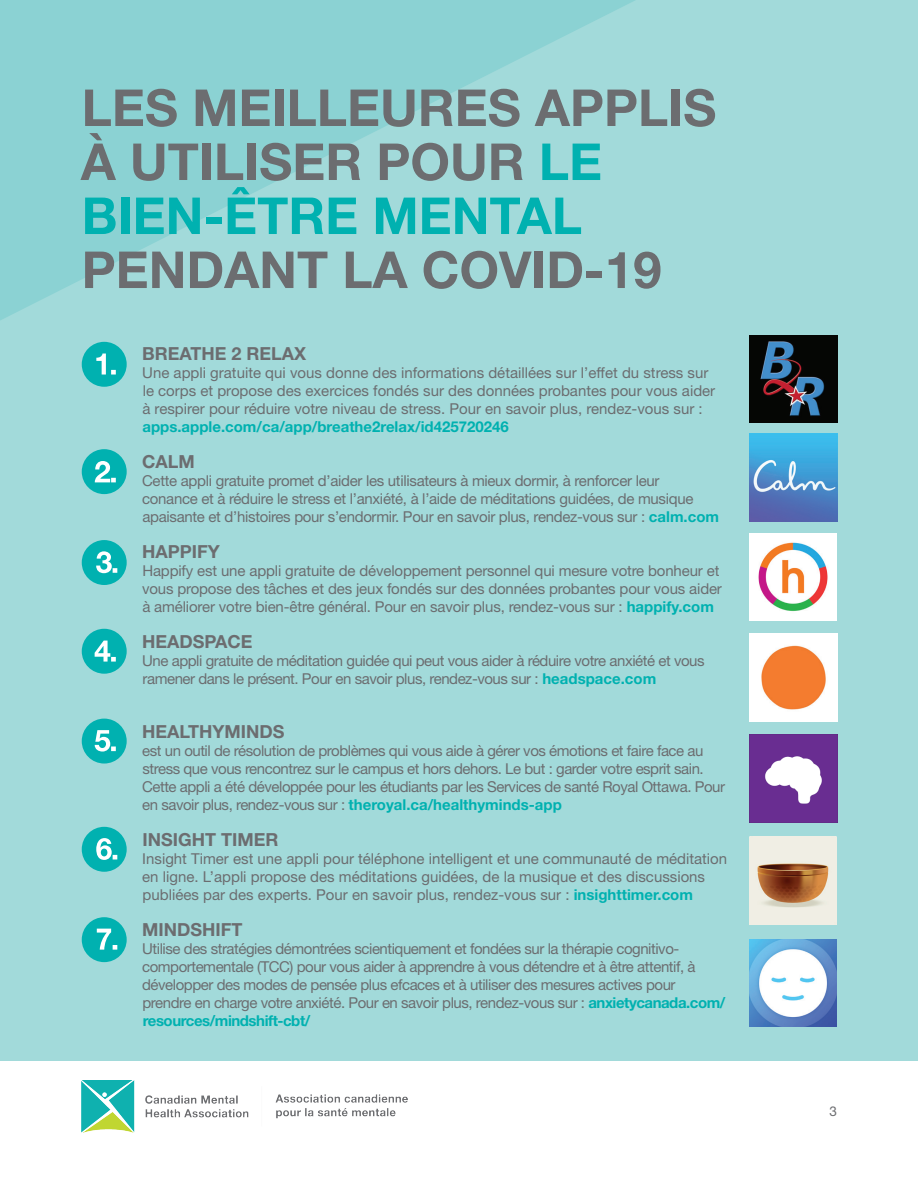
<style>
.page{position:relative;width:918px;height:1188px;background:#fff}
.page>*{position:absolute;margin:0;border:0;box-sizing:border-box;transform-origin:0 0}
.t1{font:700 51px/54px "Helvetica Neue LT Std";color:#6c6d70}
.t2{font:700 18px "Helvetica Neue LT Std";color:#6c6d70}
.t3{font:15px/18px "Helvetica Neue LT Std";letter-spacing:-.02em;color:#6c6d70}
.t4{font:15px/18px "Helvetica Neue LT Std";color:#6c6d70}
.t5{font:700 15px "Helvetica Neue LT Std";color:#00b1b0}
.t6{font:13.5px "Helvetica Neue LT Std";color:#6c6d70}
.s1{color:#00b1b0}
.s2{font-weight:700;color:#00b1b0}
</style>
<div class="page">
<div style="left:0;top:0;width:918px;height:1060px;background:#a2dada"></div>
<img style="left:81px;top:1081px;width:327px;height:52px">
<svg style="left:0;top:0;width:635px;height:320px;fill:#8bd2d3"></svg>
<img style="left:749px;top:335px;width:88px;height:88px">
<img style="left:749px;top:634px;width:88px;height:88px">
<img style="left:749px;top:434px;width:88px;height:88px">
<img style="left:749px;top:735px;width:88px;height:87px">
<img style="left:749px;top:533px;width:88px;height:88px">
<img style="left:749px;top:837px;width:88px;height:88px">
<img style="left:749px;top:939px;width:88px;height:88px">
<div style="left:82px;top:449px;width:45px;height:45px;background:#00b1b0;border-radius:50%"></div>
<svg style="left:95px;top:461px;width:21px;height:21px"></svg>
<div style="left:82px;top:540px;width:45px;height:45px;background:#00b1b0;border-radius:50%"></div>
<svg style="left:96px;top:551px;width:21px;height:22px"></svg>
<div style="left:82px;top:629px;width:45px;height:45px;background:#00b1b0;border-radius:50%"></div>
<svg style="left:95px;top:641px;width:21px;height:21px"></svg>
<div style="left:82px;top:827px;width:45px;height:45px;background:#00b1b0;border-radius:50%"></div>
<svg style="left:96px;top:838px;width:21px;height:22px"></svg>
<div style="left:82px;top:719px;width:45px;height:45px;background:#00b1b0;border-radius:50%"></div>
<svg style="left:95px;top:730px;width:21px;height:22px"></svg>
<div style="left:82px;top:917px;width:45px;height:45px;background:#00b1b0;border-radius:50%"></div>
<svg style="left:97px;top:929px;width:20px;height:21px"></svg>
<div style="left:82px;top:342px;width:45px;height:45px;background:#00b1b0;border-radius:50%"></div>
<svg style="left:96px;top:354px;width:20px;height:21px"></svg>
<h1 class="t1" style="left:81px;top:80px;width:637px">LES MEILLEURES APPLIS<br>À UTILISER POUR <span class="s1">LE<br>BIEN-ÊTRE MENTAL</span></h1>
<h1 class="t1" style="left:82px;top:242px;width:581px">PENDANT LA COVID-19</h1>
<p class="t2" style="left:142px;top:342px;width:166px">BREATHE 2 RELAX</p>
<p class="t4" style="left:142px;top:363px;width:575px">Une appli gratuite qui vous donne des informations détaillées sur l’effet du stress sur le corps et propose des exercices fondés sur des données probantes pour vous aider à respirer pour réduire votre niveau de stress. Pour en savoir plus, rendez-vous sur :</p>
<p class="t5" style="left:142px;top:417px;width:368px">apps.apple.com/ca/app/breathe2relax/id425720246</p>
<p class="t2" style="left:142px;top:450px;width:54px">CALM</p>
<p class="t3" style="left:142px;top:471px;width:579px">Cette appli gratuite promet d’aider les utilisateurs à mieux dormir, à renforcer leur<br>conance et à réduire le stress et l’anxiété, à l’aide de méditations guidées, de musique apaisante et d’histoires pour s’endormir. Pour en savoir plus, rendez-vous sur : <span class="s2">calm.com</span></p>
<p class="t2" style="left:142px;top:540px;width:79px">HAPPIFY</p>
<p class="t3" style="left:142px;top:561px;width:581px">Happify est une appli gratuite de développement personnel qui mesure votre bonheur et vous propose des tâches et des jeux fondés sur des données probantes pour vous aider à améliorer votre bien-être général. Pour en savoir plus, rendez-vous sur : <span class="s2">happify.com</span></p>
<p class="t2" style="left:142px;top:630px;width:112px">HEADSPACE</p>
<p class="t3" style="left:142px;top:651px;width:564px">Une appli gratuite de méditation guidée qui peut vous aider à réduire votre anxiété et vous ramener dans le présent. Pour en savoir plus, rendez-vous sur : <span class="s2">headspace.com</span></p>
<p class="t2" style="left:142px;top:720px;width:144px">HEALTHYMINDS</p>
<p class="t3" style="left:142px;top:741px;width:585px">est un outil de résolution de problèmes qui vous aide à gérer vos émotions et faire face au stress que vous rencontrez sur le campus et hors dehors. Le but : garder votre esprit sain.<br>Cette appli a été développée pour les étudiants par les Services de santé Royal Ottawa. Pour en savoir plus, rendez-vous sur : <span class="s2">theroyal.ca/healthyminds-app</span></p>
<p class="t2" style="left:142px;top:828px;width:137px">INSIGHT TIMER</p>
<p class="t4" style="left:142px;top:849px;width:587px">Insight Timer est une appli pour téléphone intelligent et une communauté de méditation en ligne. L’appli propose des méditations guidées, de la musique et des discussions publiées par des experts. Pour en savoir plus, rendez-vous sur : <span class="s2">insighttimer.com</span></p>
<p class="t2" style="left:142px;top:918px;width:102px">MINDSHIFT</p>
<p class="t3" style="left:142px;top:939px;width:585px">Utilise des stratégies démontrées scientiquement et fondées sur la thérapie cognitivo&shy;comportementale (TCC) pour vous aider à apprendre à vous détendre et à être attentif, à développer des modes de pensée plus efcaces et à utiliser des mesures actives pour prendre en charge votre anxiété. Pour en savoir plus, rendez-vous sur : <span class="s2">anxietycanada.com/ resources/mindshift-cbt/</span></p>
<p class="t6" style="left:829px;top:1103px;width:9px">3</p>
</div>
